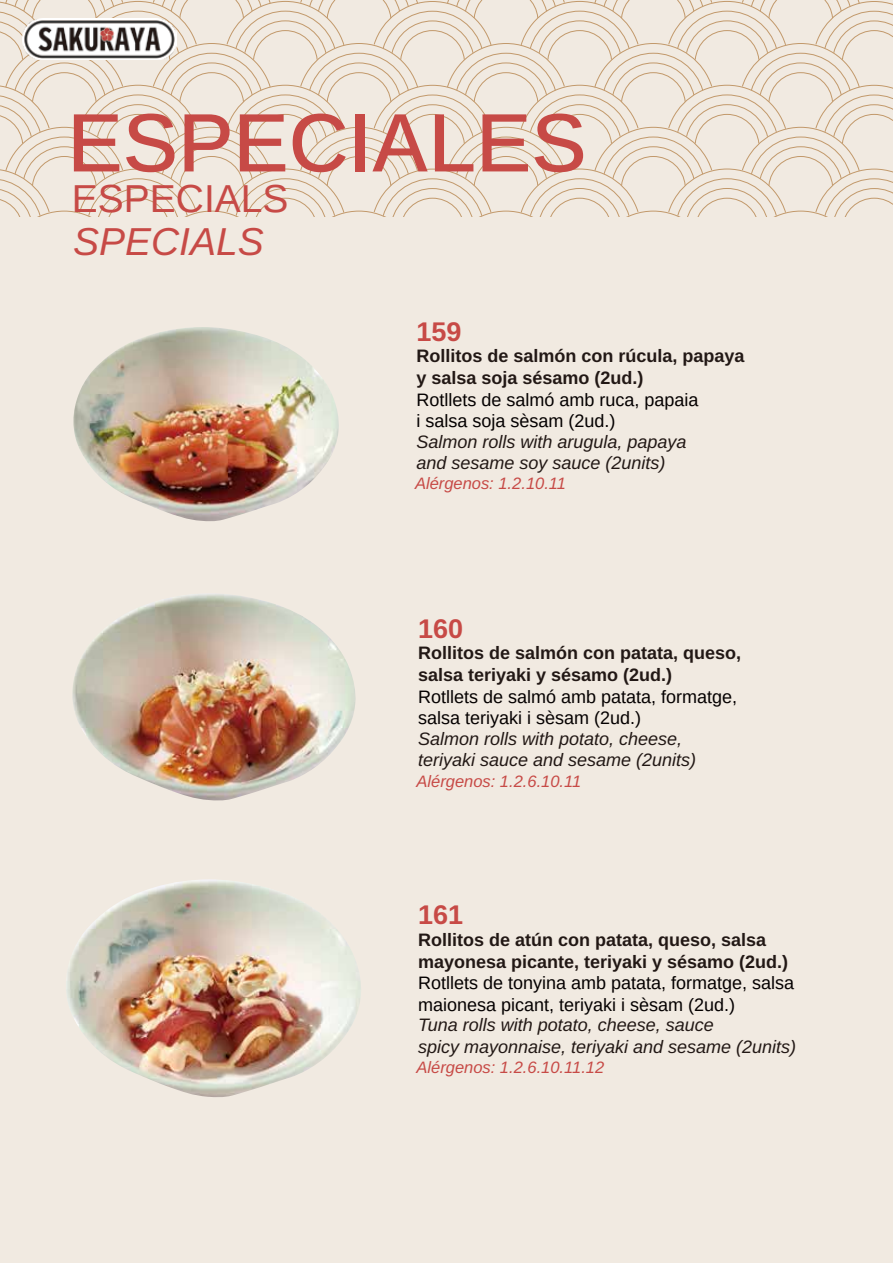
<style>
.page{position:relative;width:893px;height:1263px;background:#f1eae1}
.page>*{position:absolute;margin:0;border:0;box-sizing:border-box;transform-origin:0 0}
.t1{font:500 82.95px "Arimo";color:#c74a46}
.t2{font:39px "Arimo";color:#c74a46}
.t3{font:italic 39px "Arimo";color:#c74a46}
.t4{font:700 27px "Arimo";color:#c74a46}
.t5{font:italic 18px/21.6px "Arimo";color:#221815}
.t6{font:18px/21.6px "Arimo";color:#040000}
.t7{font:700 18px/21.6px "Arimo";color:#221815}
.t8{font:italic 16.5px "Arimo";color:#c74a46}
</style>
<div class="page">
<svg style="left:0;top:0;width:893px;height:216px"></svg>
<img style="left:22px;top:18px;width:155px;height:42px">
<img style="left:66px;top:879px;width:295px;height:218px">
<img style="left:73px;top:327px;width:266px;height:195px">
<img style="left:72px;top:594px;width:284px;height:207px">
<h1 class="t1" style="left:67px;top:85px;width:521px">ESPECIALES</h1>
<h2 class="t2" style="left:72px;top:174px;width:218px">ESPECIALS</h2>
<h2 class="t3" style="left:73px;top:215px;width:192px">SPECIALS</h2>
<h3 class="t4" style="left:416px;top:313px;width:47px">159</h3>
<p class="t7" style="left:416px;top:346px;width:330px">Rollitos de salmón con rúcula, papaya y salsa soja sésamo (2ud.)</p>
<p class="t6" style="left:416px;top:389px;width:284px">Rotllets de salmó amb ruca, papaia i salsa soja sèsam (2ud.)</p>
<p class="t5" style="left:416px;top:431px;width:272px">Salmon rolls with arugula, papaya and sesame soy sauce (2units)</p>
<p class="t8" style="left:415px;top:472px;width:153px">Alérgenos: 1.2.10.11</p>
<h3 class="t4" style="left:418px;top:610px;width:47px">160</h3>
<p class="t7" style="left:418px;top:643px;width:325px">Rollitos de salmón con patata, queso, salsa teriyaki y sésamo (2ud.)</p>
<p class="t6" style="left:418px;top:686px;width:321px">Rotllets de salmó amb patata, formatge, salsa teriyaki i sèsam (2ud.)</p>
<p class="t5" style="left:418px;top:728px;width:280px">Salmon rolls with potato, cheese, teriyaki sauce and sesame (2units)</p>
<p class="t8" style="left:416px;top:769px;width:166px">Alérgenos: 1.2.6.10.11</p>
<h3 class="t4" style="left:418px;top:896px;width:47px">161</h3>
<p class="t7" style="left:418px;top:929px;width:372px">Rollitos de atún con patata, queso, salsa mayonesa picante, teriyaki y sésamo (2ud.)</p>
<p class="t6" style="left:418px;top:972px;width:378px">Rotllets de tonyina amb patata, formatge, salsa maionesa picant, teriyaki i sèsam (2ud.)</p>
<p class="t5" style="left:418px;top:1014px;width:380px">Tuna rolls with potato, cheese, sauce<br>spicy mayonnaise, teriyaki and sesame (2units)</p>
<p class="t8" style="left:416px;top:1056px;width:189px">Alérgenos: 1.2.6.10.11.12</p>
</div>
